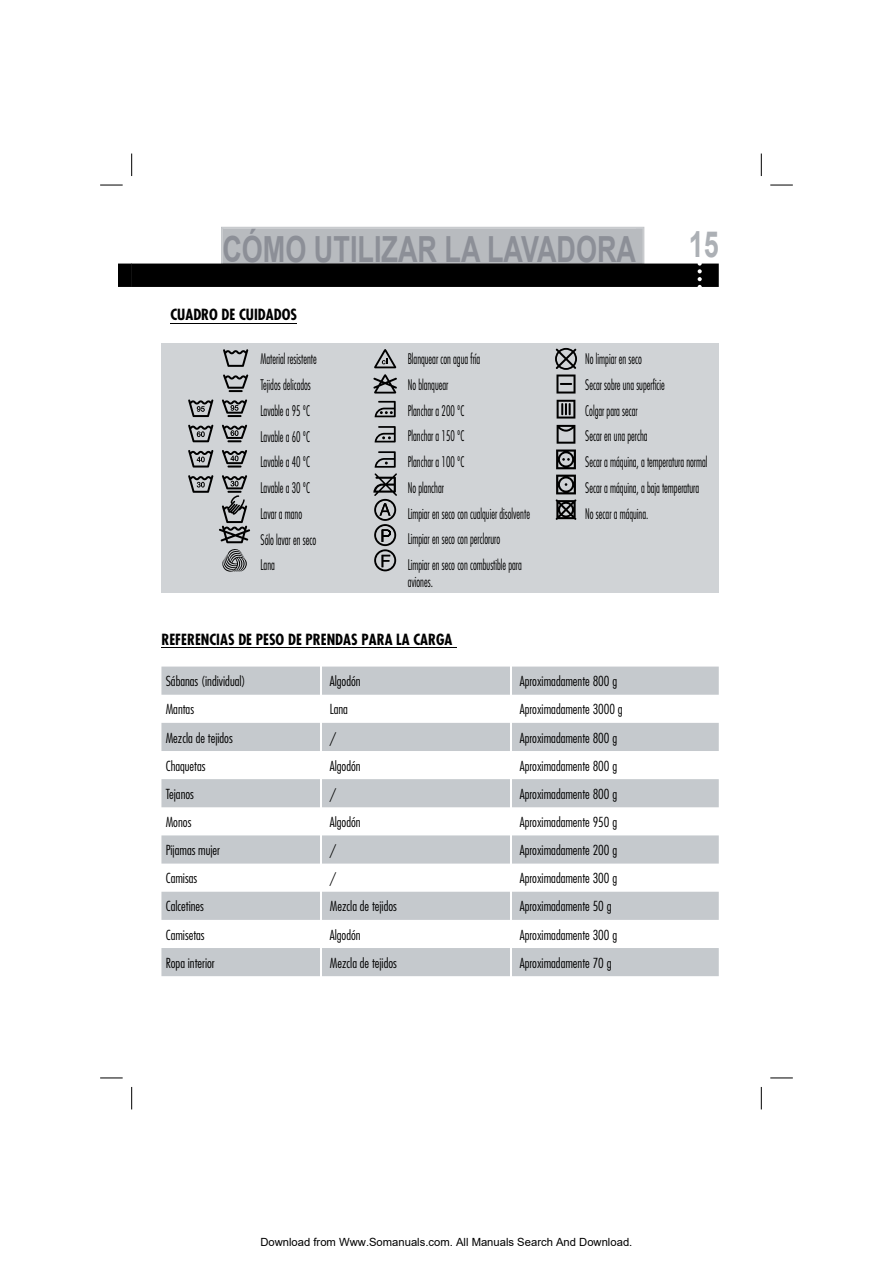
<style>
.page{position:relative;width:893px;height:1263px;background:#fff}
.page>*{position:absolute;margin:0;border:0;box-sizing:border-box;transform-origin:0 0}
.t1{font:700 36px "Arial";color:#8c8f97;scale:.75 1}
.t2{font:700 36px "Arial";color:#acb0b5;scale:.75 1}
.t3{font:700 condensed 15px "Futura Std";color:#000}
.t4{font:300 condensed 14.25px/25.8px "Futura Std";color:#000;scale:.75 1}
.t5{font:300 condensed 13.5px "Futura Std";color:#000}
.t6{font:11.25px "Arial";color:#000}
</style>
<div class="page">
<svg style="left:119px;top:227px;width:599px;height:60px"></svg>
<div style="left:161px;top:344px;width:557px;height:249px;background:#d0d3d6"></div>
<svg style="left:555px;top:348px;width:22px;height:46px"></svg>
<svg style="left:556px;top:400px;width:19px;height:19px"></svg>
<svg style="left:556px;top:425px;width:19px;height:19px"></svg>
<svg style="left:556px;top:450px;width:20px;height:19px"></svg>
<svg style="left:555px;top:475px;width:21px;height:45px"></svg>
<svg style="left:223px;top:374px;width:25px;height:18px"></svg>
<svg style="left:223px;top:349px;width:25px;height:18px"></svg>
<svg style="left:188px;top:475px;width:25px;height:18px"></svg>
<svg style="left:188px;top:450px;width:25px;height:18px"></svg>
<svg style="left:222px;top:450px;width:25px;height:18px"></svg>
<svg style="left:222px;top:425px;width:25px;height:17px"></svg>
<svg style="left:188px;top:425px;width:25px;height:17px"></svg>
<svg style="left:222px;top:399px;width:25px;height:18px"></svg>
<svg style="left:188px;top:399px;width:25px;height:18px"></svg>
<svg style="left:219px;top:475px;width:31px;height:97px"></svg>
<svg style="left:373px;top:374px;width:24px;height:20px"></svg>
<svg style="left:374px;top:401px;width:21px;height:16px"></svg>
<svg style="left:374px;top:426px;width:21px;height:16px"></svg>
<svg style="left:373px;top:451px;width:24px;height:120px"></svg>
<svg style="left:374px;top:349px;width:22px;height:19px"></svg>
<svg style="left:161px;top:667px;width:557px;height:309px;fill:#c5c9cd"></svg>
<svg style="left:321px;top:667px;width:1px;height:28px"></svg>
<svg style="left:511px;top:667px;width:1px;height:28px"></svg>
<svg style="left:321px;top:723px;width:1px;height:28px"></svg>
<svg style="left:511px;top:723px;width:1px;height:28px"></svg>
<svg style="left:321px;top:779px;width:1px;height:28px"></svg>
<svg style="left:511px;top:779px;width:1px;height:28px"></svg>
<svg style="left:321px;top:835px;width:1px;height:29px"></svg>
<svg style="left:511px;top:835px;width:1px;height:29px"></svg>
<svg style="left:321px;top:892px;width:1px;height:28px"></svg>
<svg style="left:511px;top:892px;width:1px;height:28px"></svg>
<svg style="left:321px;top:948px;width:1px;height:28px"></svg>
<svg style="left:511px;top:948px;width:1px;height:28px"></svg>
<hr style="left:161px;top:648px;width:296px;height:1px;background:#000">
<hr style="left:170px;top:323px;width:127px;height:1px;background:#000">
<div style="left:224px;top:229px;width:412px;height:34px;background:#b8bbbf"></div>
<svg style="left:100px;top:185px;width:23px;height:1px"></svg>
<svg style="left:770px;top:185px;width:22px;height:1px"></svg>
<svg style="left:100px;top:1078px;width:23px;height:1px"></svg>
<svg style="left:770px;top:1078px;width:22px;height:1px"></svg>
<svg style="left:131px;top:154px;width:1px;height:22px"></svg>
<svg style="left:131px;top:1087px;width:1px;height:22px"></svg>
<svg style="left:761px;top:154px;width:1px;height:22px"></svg>
<svg style="left:761px;top:1087px;width:1px;height:22px"></svg>
<h1 class="t1" style="left:222px;top:226px;width:553px">CÓMO UTILIZAR LA LAVADORA</h1>
<h1 class="t2" style="left:688px;top:221px;width:42px">15</h1>
<p class="t3" style="left:170px;top:306px;width:128px">CUADRO DE CUIDADOS</p>
<p class="t4" style="left:260px;top:346px;width:76px">Material resistente<br>Tejidos delicados<br>Lavable a 95 ºC<br>Lavable a 60 ºC<br>Lavable a 40 ºC<br>Lavable a 30 ºC<br>Lavar a mano<br>Sólo lavar en seco<br>Lana</p>
<p class="t4" style="left:407px;top:346px;width:165px">Blanquear con agua fría<br>No blanquear<br>Planchar a 200 ºC<br>Planchar a 150 ºC<br>Planchar a 100 ºC<br>No planchar<br>Limpiar en seco con cualquier disolvente<br>Limpiar en seco con percloruro<br>Limpiar en seco con combustible para</p>
<p class="t4" style="left:407px;top:569px;width:35px">aviones.</p>
<p class="t3" style="left:161px;top:630px;width:292px">REFERENCIAS DE PESO DE PRENDAS PARA LA CARGA</p>
<p class="t4" style="left:585px;top:346px;width:164px">No limpiar en seco<br>Secar sobre una superficie<br>Colgar para secar<br>Secar en una percha<br>Secar a máquina, a temperatura normal<br>Secar a máquina, a baja temperatura<br>No secar a máquina.</p>
<p class="t5" style="left:166px;top:673px;width:81px">Sábanas (individual)</p>
<p class="t5" style="left:330px;top:673px;width:32px">Algodón</p>
<p class="t5" style="left:520px;top:673px;width:99px">Aproximadamente 800 g</p>
<p class="t5" style="left:166px;top:701px;width:30px">Mantas</p>
<p class="t5" style="left:330px;top:701px;width:20px">Lana</p>
<p class="t5" style="left:520px;top:701px;width:104px">Aproximadamente 3000 g</p>
<p class="t5" style="left:166px;top:730px;width:69px">Mezcla de tejidos</p>
<p class="t5" style="left:330px;top:730px;width:8px">/</p>
<p class="t5" style="left:520px;top:730px;width:99px">Aproximadamente 800 g</p>
<p class="t5" style="left:166px;top:758px;width:41px">Chaquetas</p>
<p class="t5" style="left:330px;top:758px;width:32px">Algodón</p>
<p class="t5" style="left:520px;top:758px;width:99px">Aproximadamente 800 g</p>
<p class="t5" style="left:166px;top:786px;width:30px">Tejanos</p>
<p class="t5" style="left:330px;top:786px;width:8px">/</p>
<p class="t5" style="left:520px;top:786px;width:99px">Aproximadamente 800 g</p>
<p class="t5" style="left:166px;top:814px;width:27px">Monos</p>
<p class="t5" style="left:330px;top:814px;width:32px">Algodón</p>
<p class="t5" style="left:520px;top:814px;width:99px">Aproximadamente 950 g</p>
<p class="t5" style="left:166px;top:842px;width:56px">Pijamas mujer</p>
<p class="t5" style="left:330px;top:842px;width:8px">/</p>
<p class="t5" style="left:520px;top:842px;width:99px">Aproximadamente 200 g</p>
<p class="t5" style="left:166px;top:870px;width:33px">Camisas</p>
<p class="t5" style="left:330px;top:870px;width:8px">/</p>
<p class="t5" style="left:520px;top:870px;width:99px">Aproximadamente 300 g</p>
<p class="t5" style="left:166px;top:898px;width:40px">Calcetines</p>
<p class="t5" style="left:330px;top:898px;width:69px">Mezcla de tejidos</p>
<p class="t5" style="left:520px;top:898px;width:93px">Aproximadamente 50 g</p>
<p class="t5" style="left:166px;top:927px;width:40px">Camisetas</p>
<p class="t5" style="left:330px;top:927px;width:32px">Algodón</p>
<p class="t5" style="left:520px;top:927px;width:99px">Aproximadamente 300 g</p>
<p class="t5" style="left:166px;top:955px;width:50px">Ropa interior</p>
<p class="t5" style="left:330px;top:955px;width:69px">Mezcla de tejidos</p>
<p class="t5" style="left:520px;top:955px;width:93px">Aproximadamente 70 g</p>
<p class="t6" style="left:260px;top:1235px;width:373px">Download from Www.Somanuals.com. All Manuals Search And Download.</p>
</div>
